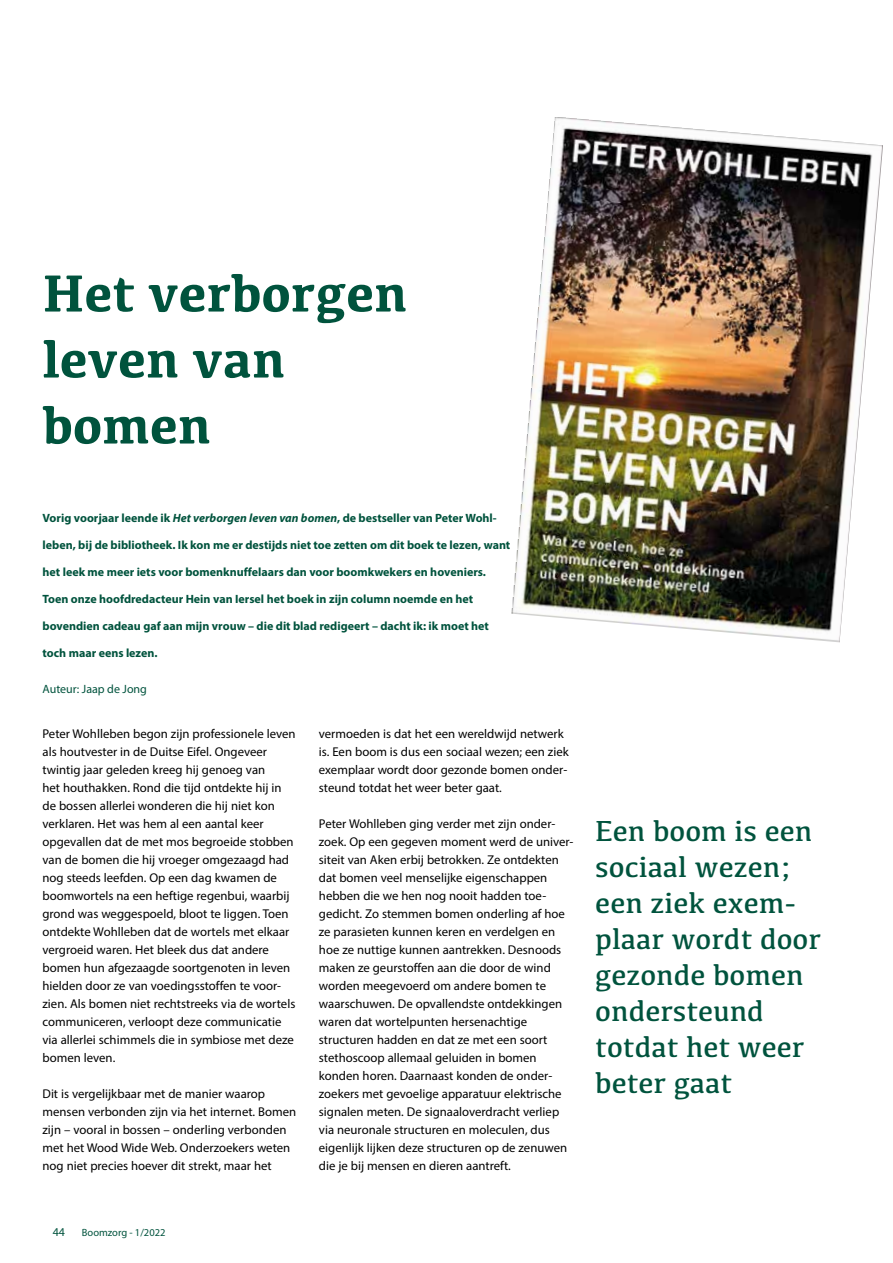
<style>
.page{position:relative;width:893px;height:1263px;background:#fff}
.page>*{position:absolute;margin:0;border:0;box-sizing:border-box;transform-origin:0 0}
.t1{font:700 54px/66px "Kefa";color:#00533d}
.t2{font:30px/36px "Kefa";color:#00533d}
.t3{font:12.75px/18px "Myriad Pro";color:#000}
.t4{font:700 12px "Myriad Pro";color:#00533d}
.t5{font:12px "Myriad Pro";color:#00533d}
.t6{font:10.5px "Myriad Pro";color:#00533d}
.s1{font-style:italic}
</style>
<div class="page">
<img style="left:511px;top:117px;width:372px;height:525px">
<h1 class="t1" style="left:43px;top:257px;width:366px">Het verborgen leven van bomen</h1>
<p class="t4" style="left:43px;top:510px;width:456px">Vorig voorjaar leende ik <span class="s1">Het verborgen leven van bomen</span>, de bestseller van Peter Wohl-</p>
<p class="t4" style="left:43px;top:537px;width:469px">leben, bij de bibliotheek. Ik kon me er destijds niet toe zetten om dit boek te lezen, want</p>
<p class="t4" style="left:43px;top:564px;width:445px">het leek me meer iets voor bomenknuffelaars dan voor boomkwekers en hoveniers.</p>
<p class="t4" style="left:43px;top:591px;width:432px">Toen onze hoofdredacteur Hein van Iersel het boek in zijn column noemde en het</p>
<p class="t4" style="left:43px;top:618px;width:448px">bovendien cadeau gaf aan mijn vrouw – die dit blad redigeert – dacht ik: ik moet het</p>
<p class="t4" style="left:43px;top:645px;width:117px">toch maar eens lezen.</p>
<p class="t5" style="left:43px;top:682px;width:106px">Auteur: Jaap de Jong</p>
<p class="t3" style="left:43px;top:725px;width:255px">Peter Wohlleben begon zijn professionele leven als houtvester in de Duitse Eifel. Ongeveer twintig jaar geleden kreeg hij genoeg van<br>het houthakken. Rond die tijd ontdekte hij in de bossen allerlei wonderen die hij niet kon verklaren. Het was hem al een aantal keer opgevallen dat de met mos begroeide stobben van de bomen die hij vroeger omgezaagd had nog steeds leefden. Op een dag kwamen de boomwortels na een heftige regenbui, waarbij grond was weggespoeld, bloot te liggen. Toen ontdekte Wohlleben dat de wortels met elkaar vergroeid waren. Het bleek dus dat andere bomen hun afgezaagde soortgenoten in leven hielden door ze van voedingsstoffen te voor&shy;zien. Als bomen niet rechtstreeks via de wortels communiceren, verloopt deze communicatie via allerlei schimmels die in symbiose met deze bomen leven.</p>
<p class="t3" style="left:43px;top:1085px;width:255px">Dit is vergelijkbaar met de manier waarop mensen verbonden zijn via het internet. Bomen zijn – vooral in bossen – onderling verbonden met het Wood Wide Web. Onderzoekers weten nog niet precies hoever dit strekt, maar het</p>
<p class="t5" style="left:53px;top:1224px;width:14px">44</p>
<p class="t6" style="left:82px;top:1226px;width:85px">Boomzorg - 1/2022</p>
<p class="t3" style="left:319px;top:725px;width:251px">vermoeden is dat het een wereldwijd netwerk is. Een boom is dus een sociaal wezen; een ziek exemplaar wordt door gezonde bomen onder&shy;steund totdat het weer beter gaat.</p>
<p class="t3" style="left:319px;top:815px;width:256px">Peter Wohlleben ging verder met zijn onder&shy;zoek. Op een gegeven moment werd de univer&shy;siteit van Aken erbij betrokken. Ze ontdekten dat bomen veel menselijke eigenschappen hebben die we hen nog nooit hadden toe&shy;gedicht. Zo stemmen bomen onderling af hoe ze parasieten kunnen keren en verdelgen en hoe ze nuttige kunnen aantrekken. Desnoods maken ze geurstoffen aan die door de wind worden meegevoerd om andere bomen te waarschuwen. De opvallendste ontdekkingen waren dat wortelpunten hersenachtige structuren hadden en dat ze met een soort stethoscoop allemaal geluiden in bomen konden horen. Daarnaast konden de onder&shy;zoekers met gevoelige apparatuur elektrische signalen meten. De signaaloverdracht verliep via neuronale structuren en moleculen, dus eigenlijk lijken deze structuren op de zenuwen die je bij mensen en dieren aantreft.</p>
<h2 class="t2" style="left:595px;top:812px;width:227px">Een boom is een sociaal wezen; een ziek exem&shy;plaar wordt door gezonde bomen ondersteund totdat het weer beter gaat</h2>
</div>
